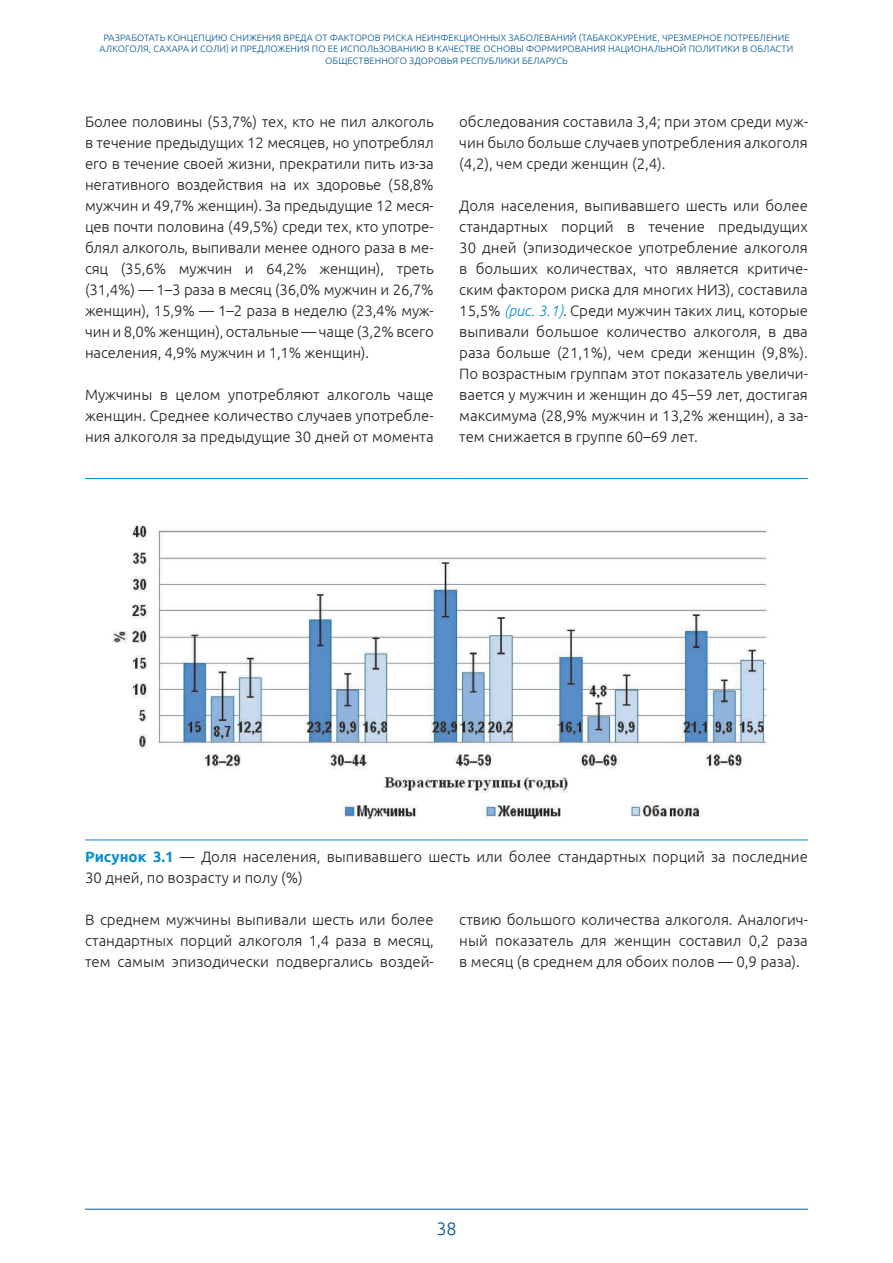
<style>
.page{position:relative;width:893px;height:1263px;background:#fff}
.page>*{position:absolute;margin:0;border:0;box-sizing:border-box;transform-origin:0 0}
.t1{font:300 18px "Ubuntu";color:#005793}
.t2{font:300 15px/21px "Ubuntu";color:#231f20;text-align:justify}
.t3{font:300 9.3px/11.1px "Ubuntu";letter-spacing:.01em;color:#005793;text-align:center}
.s1{font-style:italic;color:#0b8ece}
.s2{font-weight:700;color:#0b8ece}
</style>
<div class="page">
<hr style="left:85px;top:1209px;width:723px;height:1px;background:#005793">
<hr style="left:85px;top:478px;width:349px;height:1px;background:#0b8ece">
<svg style="left:434px;top:478px;width:25px;height:1px"></svg>
<hr style="left:459px;top:478px;width:349px;height:1px;background:#0b8ece">
<hr style="left:85px;top:839px;width:349px;height:1px;background:#0b8ece">
<svg style="left:434px;top:839px;width:25px;height:1px"></svg>
<hr style="left:459px;top:839px;width:349px;height:1px;background:#0b8ece">
<img style="left:112px;top:525px;width:657px;height:295px">
<p class="t3" style="left:100px;top:32px;width:695px">РАЗРАБОТАТЬ КОНЦЕПЦИЮ СНИЖЕНИЯ ВРЕДА ОТ ФАКТОРОВ РИСКА НЕИНФЕКЦИОННЫХ ЗАБОЛЕВАНИЙ (ТАБАКОКУРЕНИЕ, ЧРЕЗМЕРНОЕ ПОТРЕБЛЕНИЕ<br>АЛКОГОЛЯ, САХАРА И СОЛИ) И ПРЕДЛОЖЕНИЯ ПО ЕЕ ИСПОЛЬЗОВАНИЮ В КАЧЕСТВЕ ОСНОВЫ ФОРМИРОВАНИЯ НАЦИОНАЛЬНОЙ ПОЛИТИКИ В ОБЛАСТИ<br>ОБЩЕСТВЕННОГО ЗДОРОВЬЯ РЕСПУБЛИКИ БЕЛАРУСЬ</p>
<p class="t2" style="left:85px;top:111px;width:350px">Более половины (53,7%) тех, кто не пил алкоголь в течение предыдущих 12 месяцев, но употреблял его в течение своей жизни, прекратили пить из-за негативного воздействия на их здоровье (58,8% мужчин и 49,7% женщин). За предыдущие 12 меся&shy;цев почти половина (49,5%) среди тех, кто употре&shy;блял алкоголь, выпивали менее одного раза в ме&shy;сяц (35,6% мужчин и 64,2% женщин), треть (31,4%) — 1–3 раза в месяц (36,0% мужчин и 26,7% женщин), 15,9% — 1–2 раза в неделю (23,4% муж&shy;чин и 8,0% женщин), остальные — чаще (3,2% всего населения, 4,9% мужчин и 1,1% женщин).</p>
<p class="t2" style="left:85px;top:384px;width:350px">Мужчины в целом употребляют алкоголь чаще женщин. Среднее количество случаев употребле&shy;ния алкоголя за предыдущие 30 дней от момента</p>
<p class="t2" style="left:459px;top:111px;width:350px">обследования составила 3,4; при этом среди муж&shy;чин было больше случаев употребления алкоголя (4,2), чем среди женщин (2,4).</p>
<p class="t2" style="left:459px;top:195px;width:350px">Доля населения, выпивавшего шесть или более стандартных порций в течение предыдущих 30 дней (эпизодическое употребление алкоголя в больших количествах, что является критиче&shy;ским фактором риска для многих НИЗ), составила 15,5% <span class="s1">(рис. 3.1)</span>. Среди мужчин таких лиц, которые выпивали большое количество алкоголя, в два раза больше (21,1%), чем среди женщин (9,8%).<br>По возрастным группам этот показатель увеличи&shy;вается у мужчин и женщин до 45–59 лет, достигая максимума (28,9% мужчин и 13,2% женщин), а за&shy;тем снижается в группе 60–69 лет.</p>
<p class="t2" style="left:85px;top:846px;width:724px"><span class="s2">Рисунок 3.1</span> — Доля населения, выпивавшего шесть или более стандартных порций за последние<br>30 дней, по возрасту и полу (%)</p>
<p class="t2" style="left:85px;top:909px;width:350px">В среднем мужчины выпивали шесть или более стандартных порций алкоголя 1,4 раза в месяц, тем самым эпизодически подвергались воздей-</p>
<p class="t2" style="left:459px;top:909px;width:350px">ствию большого количества алкоголя. Аналогич&shy;ный показатель для женщин составил 0,2 раза в месяц (в среднем для обоих полов — 0,9 раза).</p>
<p class="t1" style="left:436px;top:1218px;width:22px">38</p>
</div>
